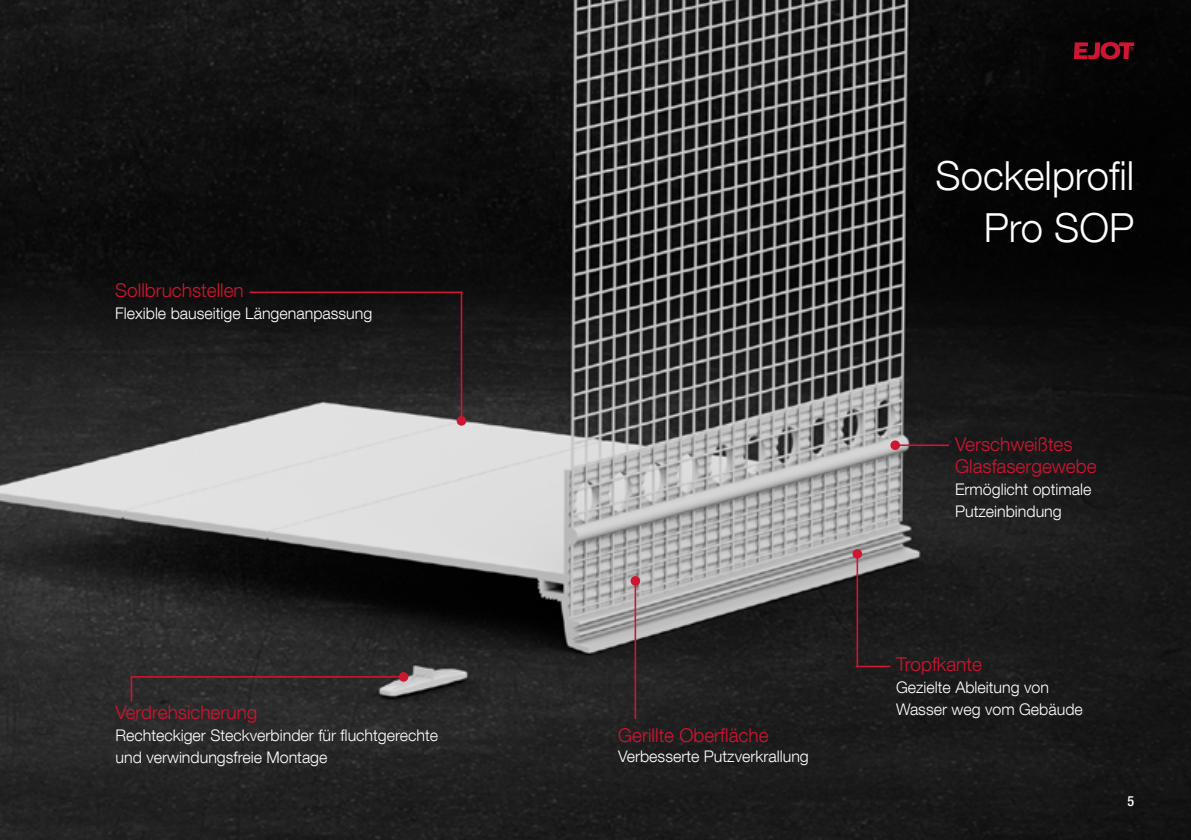
<style>
.page{position:relative;width:1191px;height:840px;background:#fff}
.page>*{position:absolute;margin:0;border:0;box-sizing:border-box;transform-origin:0 0}
.t1{font:300 40px/52px "Helvetica Neue LT Com";color:#fff;text-align:right}
.t2{font:300 19px/22px "Helvetica Neue LT Com";color:#ce1531}
.t3{font:300 16px/22px "Helvetica Neue LT Com";color:#fff}
.t4{font:500 condensed 14px "Helvetica Neue LT Com";color:#fff}
</style>
<div class="page">
<img style="left:0;top:0;width:1191px;height:839px">
<svg style="left:1074px;top:42px;width:60px;height:17px"></svg>
<hr style="left:131px;top:675px;width:272px;height:2px;background:#ce1531">
<svg style="left:399px;top:671px;width:9px;height:10px"></svg>
<svg style="left:131px;top:677px;width:1px;height:23px"></svg>
<hr style="left:634px;top:580px;width:2px;height:138px;background:#ce1531">
<svg style="left:630px;top:575px;width:10px;height:10px"></svg>
<hr style="left:249px;top:291px;width:213px;height:2px;background:#ce1531">
<hr style="left:461px;top:291px;width:1px;height:129px;background:#ce1531">
<div style="left:457px;top:416px;width:9px;height:9px;background:#ce1531;border-radius:50%"></div>
<hr style="left:895px;top:444px;width:54px;height:2px;background:#ce1531">
<div style="left:890px;top:440px;width:10px;height:10px;background:#ce1531;border-radius:50%"></div>
<hr style="left:856px;top:665px;width:34px;height:2px;background:#ce1531">
<hr style="left:856px;top:553px;width:2px;height:114px;background:#ce1531">
<div style="left:852px;top:549px;width:10px;height:9px;background:#ce1531;border-radius:50%"></div>
<p class="t2" style="left:115px;top:278px;width:130px">Sollbruchstellen</p>
<p class="t3" style="left:115px;top:302px;width:258px">Flexible bauseitige Längenanpassung</p>
<p class="t2" style="left:116px;top:700px;width:143px">Verdrehsicherung</p>
<p class="t3" style="left:116px;top:723px;width:324px">Rechteckiger Steckverbinder für fluchtgerechte und verwindungsfreie Montage</p>
<p class="t2" style="left:618px;top:723px;width:152px">Gerillte Oberfläche</p>
<p class="t3" style="left:618px;top:744px;width:192px">Verbesserte Putzverkrallung</p>
<h1 class="t1" style="left:935px;top:149px;width:200px">Sockelprofil<br>Pro SOP</h1>
<p class="t2" style="left:955px;top:432px;width:143px">Verschweißtes<br>Glasfasergewebe</p>
<p class="t3" style="left:955px;top:478px;width:138px">Ermöglicht optimale<br>Putzeinbindung</p>
<p class="t2" style="left:896px;top:652px;width:87px">Tropfkante</p>
<p class="t3" style="left:896px;top:676px;width:188px">Gezielte Ableitung von<br>Wasser weg vom Gebäude</p>
<p class="t4" style="left:1127px;top:792px;width:8px">5</p>
</div>
